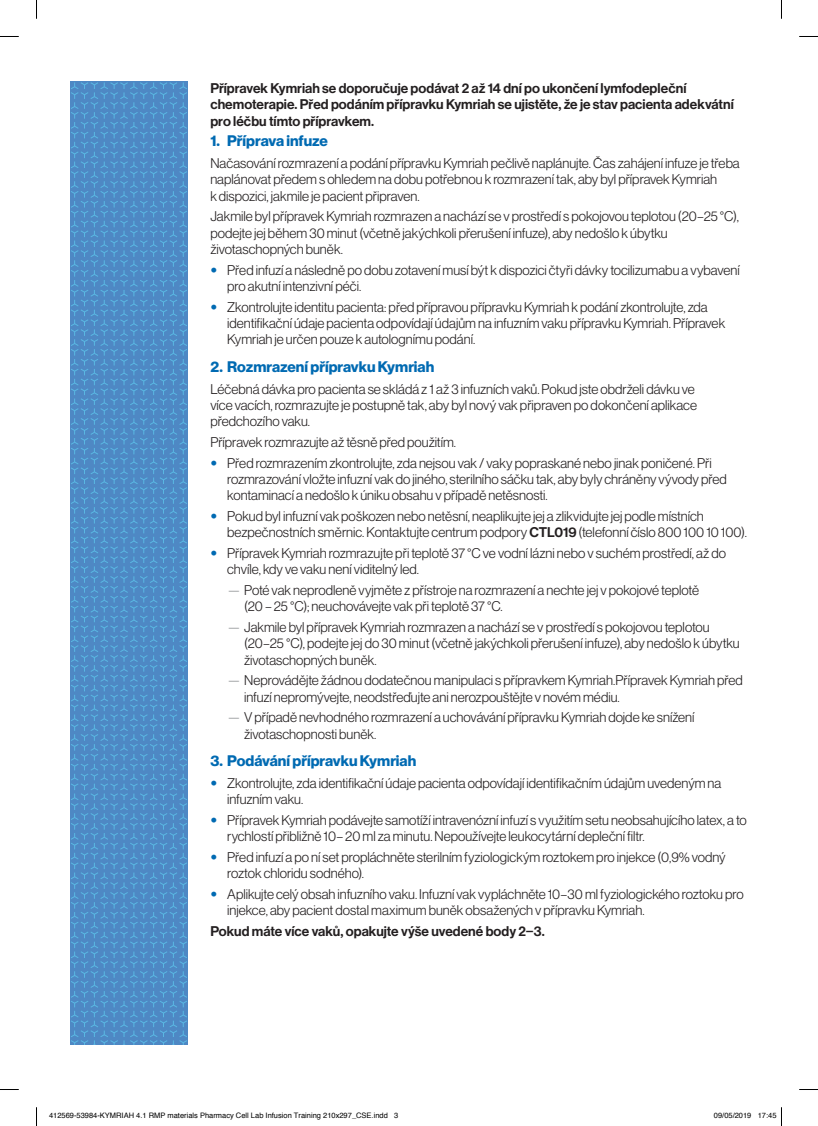
<style>
.page{position:relative;width:818px;height:1126px;background:#fff}
.page>*{position:absolute;margin:0;border:0;box-sizing:border-box;transform-origin:0 0}
.t1{font:700 15px "Volta Modern Display 75";color:#006ab2}
.BODY_TEXT{font:300 13.75px/16.2px "Volta Modern Display 45";color:#231f20}
.lead_11pt{font:500 13.75px/16.2px "Volta Modern Display 65";letter-spacing:.005em;color:#231f20}
.t2{font:7.5px "Helvetica";color:#000}
.s1{font-family:"Helvetica Neue LT Std";color:#006ab2}
.s2{font-family:"Volta Modern Display 65";font-weight:500}
.s3{font-family:"Helvetica Neue LT Std";color:#939598}
</style>
<div class="page">
<svg style="left:70px;top:81px;width:117px;height:963px;fill:#4e88c4"></svg>
<svg style="left:0;top:36px;width:19px;height:1px"></svg>
<svg style="left:799px;top:36px;width:18px;height:1px"></svg>
<svg style="left:0;top:1089px;width:19px;height:1px"></svg>
<svg style="left:799px;top:1089px;width:18px;height:1px"></svg>
<svg style="left:36px;top:0;width:1px;height:19px"></svg>
<svg style="left:36px;top:1107px;width:1px;height:18px"></svg>
<p class="lead_11pt" style="left:210px;top:80px;width:524px">Přípravek Kymriah se doporučuje podávat 2 až 14 dní po ukončení lymfodepleční chemoterapie. Před podáním přípravku Kymriah se ujistěte, že je stav pacienta adekvátní pro léčbu tímto přípravkem.</p>
<p class="t1" style="left:210px;top:132px;width:119px">1. Příprava infuze</p>
<p class="BODY_TEXT" style="left:210px;top:155px;width:530px">Načasování rozmrazení a podání přípravku Kymriah pečlivě naplánujte. Čas zahájení infuze je třeba naplánovat předem s ohledem na dobu potřebnou k rozmrazení tak, aby byl přípravek Kymriah<br>k dispozici, jakmile je pacient připraven.</p>
<p class="BODY_TEXT" style="left:210px;top:208px;width:529px">Jakmile byl přípravek Kymriah rozmrazen a nachází se v prostředí s pokojovou teplotou (20–25 °C), podejte jej během 30 minut (včetně jakýchkoli přerušení infuze), aby nedošlo k úbytku životaschopných buněk.</p>
<p class="BODY_TEXT" style="left:227px;top:262px;width:513px;text-indent:-17px"><span class="s1">•</span> Před infuzí a následně po dobu zotavení musí být k dispozici čtyři dávky tocilizumabu a vybavení pro akutní intenzivní péči.</p>
<p class="BODY_TEXT" style="left:227px;top:299px;width:499px;text-indent:-17px"><span class="s1">•</span> Zkontrolujte identitu pacienta: před přípravou přípravku Kymriah k podání zkontrolujte, zda identifikační údaje pacienta odpovídají údajům na infuzním vaku přípravku Kymriah. Přípravek<br>Kymriah je určen pouze k autolognímu podání.</p>
<p class="t1" style="left:210px;top:358px;width:225px">2. Rozmrazení přípravku Kymriah</p>
<p class="BODY_TEXT" style="left:210px;top:380px;width:488px">Léčebná dávka pro pacienta se skládá z 1 až 3 infuzních vaků. Pokud jste obdrželi dávku ve více vacích, rozmrazujte je postupně tak, aby byl nový vak připraven po dokončení aplikace předchozího vaku.</p>
<p class="BODY_TEXT" style="left:210px;top:434px;width:247px">Přípravek rozmrazujte až těsně před použitím.</p>
<p class="BODY_TEXT" style="left:227px;top:454px;width:501px;text-indent:-17px"><span class="s1">•</span> Před rozmrazením zkontrolujte, zda nejsou vak / vaky popraskané nebo jinak poničené. Při rozmrazování vložte infuzní vak do jiného, sterilního sáčku tak, aby byly chráněny vývody před kontaminací a nedošlo k úniku obsahu v případě netěsnosti.</p>
<p class="BODY_TEXT" style="left:227px;top:508px;width:521px;text-indent:-17px"><span class="s1">•</span> Pokud byl infuzní vak poškozen nebo netěsní, neaplikujte jej a zlikvidujte jej podle místních bezpečnostních směrnic. Kontaktujte centrum podpory <span class="s2">CTL019</span> (telefonní číslo 800 100 10 100).</p>
<p class="BODY_TEXT" style="left:227px;top:545px;width:500px;text-indent:-17px"><span class="s1">•</span> Přípravek Kymriah rozmrazujte při teplotě 37 °C ve vodní lázni nebo v suchém prostředí, až do chvíle, kdy ve vaku není viditelný led.</p>
<p class="BODY_TEXT" style="left:244px;top:582px;width:456px;text-indent:-17px"><span class="s3">—</span> Poté vak neprodleně vyjměte z přístroje na rozmrazení a nechte jej v pokojové teplotě (20 – 25 °C); neuchovávejte vak při teplotě 37 °C.</p>
<p class="BODY_TEXT" style="left:244px;top:619px;width:497px;text-indent:-17px"><span class="s3">—</span> Jakmile byl přípravek Kymriah rozmrazen a nachází se v prostředí s pokojovou teplotou (20–25 °C), podejte jej do 30 minut (včetně jakýchkoli přerušení infuze), aby nedošlo k úbytku životaschopných buněk.</p>
<p class="BODY_TEXT" style="left:244px;top:672px;width:500px;text-indent:-17px"><span class="s3">—</span> Neprovádějte žádnou dodatečnou manipulaci s přípravkem Kymriah.Přípravek Kymriah před infuzí nepromývejte, neodstřeďujte ani nerozpouštějte v novém médiu.</p>
<p class="BODY_TEXT" style="left:244px;top:709px;width:451px;text-indent:-17px"><span class="s3">—</span> V případě nevhodného rozmrazení a uchovávání přípravku Kymriah dojde ke snížení životaschopnosti buněk.</p>
<p class="t1" style="left:210px;top:752px;width:207px">3. Podávání přípravku Kymriah</p>
<p class="BODY_TEXT" style="left:227px;top:775px;width:495px;text-indent:-17px"><span class="s1">•</span> Zkontrolujte, zda identifikační údaje pacienta odpovídají identifikačním údajům uvedeným na infuzním vaku.</p>
<p class="BODY_TEXT" style="left:227px;top:812px;width:520px;text-indent:-17px"><span class="s1">•</span> Přípravek Kymriah podávejte samotíží intravenózní infuzí s využitím setu neobsahujícího latex, a to rychlostí přibližně 10– 20 ml za minutu. Nepoužívejte leukocytární depleční filtr.</p>
<p class="BODY_TEXT" style="left:227px;top:849px;width:499px;text-indent:-17px"><span class="s1">•</span> Před infuzí a po ní set propláchněte sterilním fyziologickým roztokem pro injekce (0,9% vodný roztok chloridu sodného).</p>
<p class="BODY_TEXT" style="left:227px;top:886px;width:517px;text-indent:-17px"><span class="s1">•</span> Aplikujte celý obsah infuzního vaku. Infuzní vak vypláchněte 10–30 ml fyziologického roztoku pro injekce, aby pacient dostal maximum buněk obsažených v přípravku Kymriah.</p>
<p class="lead_11pt" style="left:210px;top:923px;width:335px">Pokud máte více vaků, opakujte výše uvedené body 2−3.</p>
<p class="t2" style="left:49px;top:1109px;width:350px">412569-53984-KYMRIAH 4.1 RMP materials Pharmacy Cell Lab Infusion Training 210x297_CSE.indd 3</p>
<p class="t2" style="left:713px;top:1109px;width:64px">09/05/2019 17:45</p>
</div>
